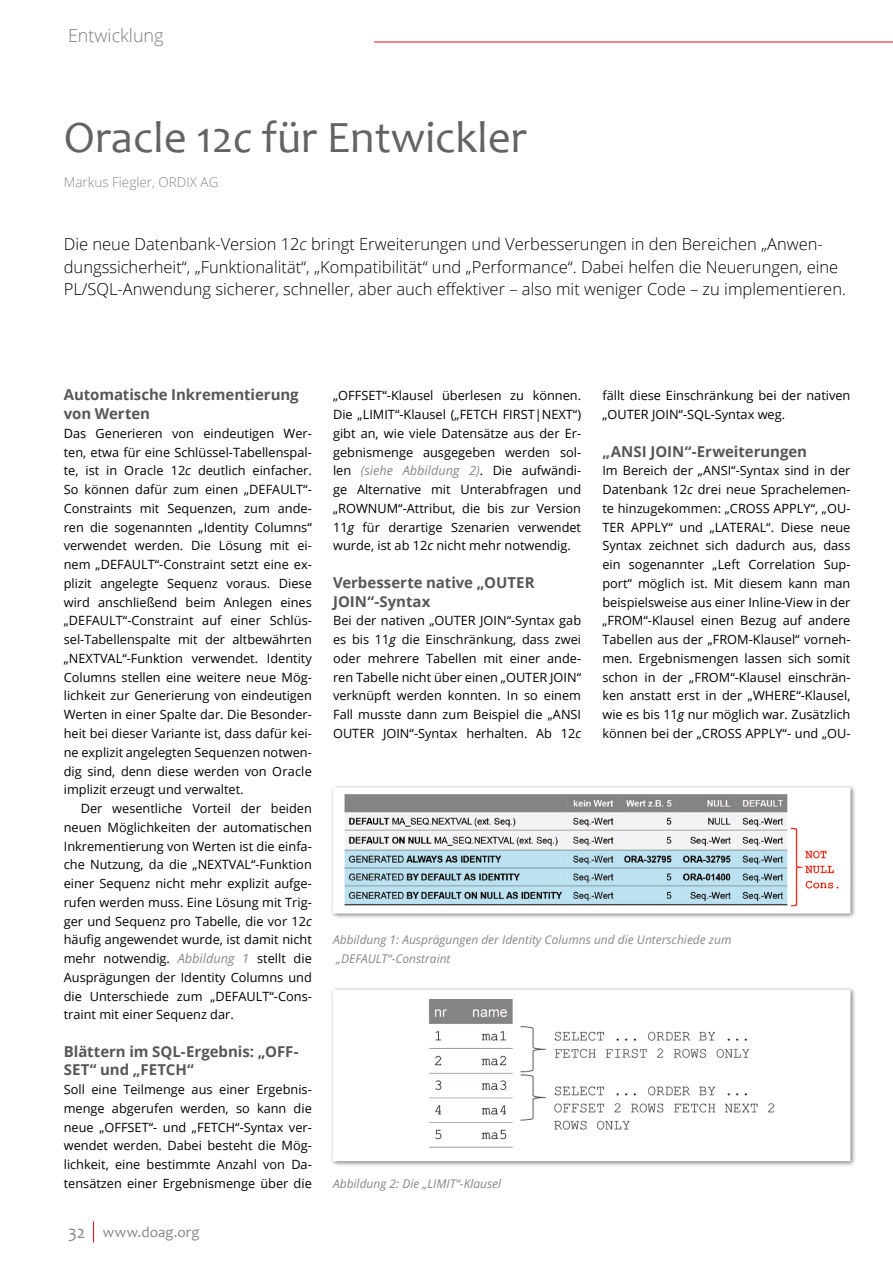
<style>
.page{position:relative;width:893px;height:1263px;background:#fff}
.page>*{position:absolute;margin:0;border:0;box-sizing:border-box;transform-origin:0 0}
.t1{font:45px "Candara";color:#646363}
.t2{font:300 18px "Open Sans";color:#7c7b7b}
.t3{font:300 16.5px/22.5px "Open Sans";color:#000}
.t4{font:700 15px/18.8px "Open Sans";color:#575756}
.t5{font:15px "Candara";letter-spacing:.01em;color:#878787}
.t6{font:300 13.5px "Open Sans";color:#878787}
.t7{font:12.75px/18.8px "Open Sans";color:#000;text-align:justify}
.t8{font:italic 12px/18.8px "Open Sans";color:#878787}
.s1{font-style:italic}
.s2{font-style:italic;color:#878787}
.s3{font-size:18px}
</style>
<div class="page">
<svg style="left:93px;top:1221px;width:1px;height:21px"></svg>
<hr style="left:374px;top:42px;width:519px;height:1px;background:#e30613">
<div style="left:330px;top:784px;width:526px;height:136px;background:#efefef"></div>
<svg style="left:330px;top:784px;width:524px;height:133px"></svg>
<div style="left:330px;top:986px;width:526px;height:181px;background:#000;opacity:.5"></div>
<svg style="left:330px;top:987px;width:523px;height:177px"></svg>
<h2 class="t2" style="left:68px;top:24px;width:97px">Entwicklung</h2>
<h1 class="t1" style="left:64px;top:109px;width:464px">Oracle 12<span class="s1">c</span> für Entwickler</h1>
<p class="t6" style="left:64px;top:173px;width:156px">Markus Fiegler, ORDIX AG</p>
<p class="t3" style="left:64px;top:233px;width:784px">Die neue Datenbank-Version 12<span class="s1">c</span> bringt Erweiterungen und Verbesserungen in den Bereichen „Anwen&shy;dungssicherheit“, „Funktionalität“, „Kompatibilität“ und „Performance“. Dabei helfen die Neuerungen, eine<br>PL/SQL-Anwendung sicherer, schneller, aber auch effektiver – also mit weniger Code – zu implementieren.</p>
<p class="t4" style="left:64px;top:385px;width:236px">Automatische Inkrementierung von Werten</p>
<p class="t7" style="left:64px;top:423px;width:250px">Das Generieren von eindeutigen Wer&shy;ten, etwa für eine Schlüssel-Tabellenspal&shy;te, ist in Oracle 12<span class="s1">c</span> deutlich einfacher.<br>So können dafür zum einen „DEFAULT“- Constraints mit Sequenzen, zum ande&shy;ren die sogenannten „Identity Columns“ verwendet werden. Die Lösung mit ei&shy;nem „DEFAULT“-Constraint setzt eine ex&shy;plizit angelegte Sequenz voraus. Diese wird anschließend beim Anlegen eines „DEFAULT“-Constraint auf einer Schlüs&shy;sel-Tabellenspalte mit der altbewährten „NEXTVAL“-Funktion verwendet. Identity Columns stellen eine weitere neue Mög&shy;lichkeit zur Generierung von eindeutigen Werten in einer Spalte dar. Die Besonder&shy;heit bei dieser Variante ist, dass dafür kei&shy;ne explizit angelegten Sequenzen notwen&shy;dig sind, denn diese werden von Oracle implizit erzeugt und verwaltet.</p>
<p class="t7" style="left:64px;top:799px;width:250px;text-indent:17px">Der wesentliche Vorteil der beiden neuen Möglichkeiten der automatischen Inkrementierung von Werten ist die einfa&shy;che Nutzung, da die „NEXTVAL“-Funktion einer Sequenz nicht mehr explizit aufge&shy;rufen werden muss. Eine Lösung mit Trig&shy;ger und Sequenz pro Tabelle, die vor 12<span class="s1">c </span>häufig angewendet wurde, ist damit nicht mehr notwendig. <span class="s2">Abbildung 1</span> stellt die Ausprägungen der Identity Columns und die Unterschiede zum „DEFAULT“-Cons&shy;traint mit einer Sequenz dar.</p>
<p class="t4" style="left:64px;top:1041px;width:236px">Blättern im SQL-Ergebnis: „OFF-<br>SET“ und „FETCH“</p>
<p class="t7" style="left:64px;top:1080px;width:250px">Soll eine Teilmenge aus einer Ergebnis&shy;menge abgerufen werden, so kann die neue „OFFSET“- und „FETCH“-Syntax ver&shy;wendet werden. Dabei besteht die Mög&shy;lichkeit, eine bestimmte Anzahl von Da&shy;tensätzen einer Ergebnismenge über die</p>
<p class="t5" style="left:68px;top:1223px;width:133px"><span class="s3">32</span> www.doag.org</p>
<p class="t7" style="left:333px;top:386px;width:250px">„OFFSET“-Klausel überlesen zu können.<br>Die „LIMIT“-Klausel („FETCH FIRST|NEXT“) gibt an, wie viele Datensätze aus der Er&shy;gebnismenge ausgegeben werden sol&shy;len <span class="s2">(siehe Abbildung 2)</span>. Die aufwändi&shy;ge Alternative mit Unterabfragen und „ROWNUM“-Attribut, die bis zur Version 11<span class="s1">g</span> für derartige Szenarien verwendet wurde, ist ab 12<span class="s1">c</span> nicht mehr notwendig.</p>
<p class="t4" style="left:333px;top:573px;width:203px">Verbesserte native „OUTER<br>JOIN“-Syntax</p>
<p class="t7" style="left:333px;top:611px;width:250px">Bei der nativen „OUTER JOIN“-Syntax gab es bis 11<span class="s1">g</span> die Einschränkung, dass zwei oder mehrere Tabellen mit einer ande&shy;ren Tabelle nicht über einen „OUTER JOIN“ verknüpft werden konnten. In so einem Fall musste dann zum Beispiel die „ANSI OUTER JOIN“-Syntax herhalten. Ab 12<span class="s1">c</span></p>
<p class="t7" style="left:602px;top:386px;width:250px">fällt diese Einschränkung bei der nativen „OUTER JOIN“-SQL-Syntax weg.</p>
<p class="t4" style="left:602px;top:441px;width:206px">„ANSI JOIN“-Erweiterungen</p>
<p class="t7" style="left:602px;top:461px;width:250px">Im Bereich der „ANSI“-Syntax sind in der Datenbank 12<span class="s1">c</span> drei neue Sprachelemen&shy;te hinzugekommen: „CROSS APPLY“, „OU-TER APPLY“ und „LATERAL“. Diese neue Syntax zeichnet sich dadurch aus, dass ein sogenannter „Left Correlation Sup&shy;port“ möglich ist. Mit diesem kann man beispielsweise aus einer Inline-View in der „FROM“-Klausel einen Bezug auf andere Tabellen aus der „FROM-Klausel“ vorneh&shy;men. Ergebnismengen lassen sich somit schon in der „FROM“-Klausel einschrän&shy;ken anstatt erst in der „WHERE“-Klausel, wie es bis 11<span class="s1">g</span> nur möglich war. Zusätzlich können bei der „CROSS APPLY“- und „OU-</p>
<p class="t8" style="left:333px;top:930px;width:400px">Abbildung 1: Ausprägungen der Identity Columns und die Unterschiede zum „DEFAULT“-Constraint</p>
<p class="t8" style="left:333px;top:1174px;width:170px">Abbildung 2: Die „LIMIT“-Klausel</p>
</div>
